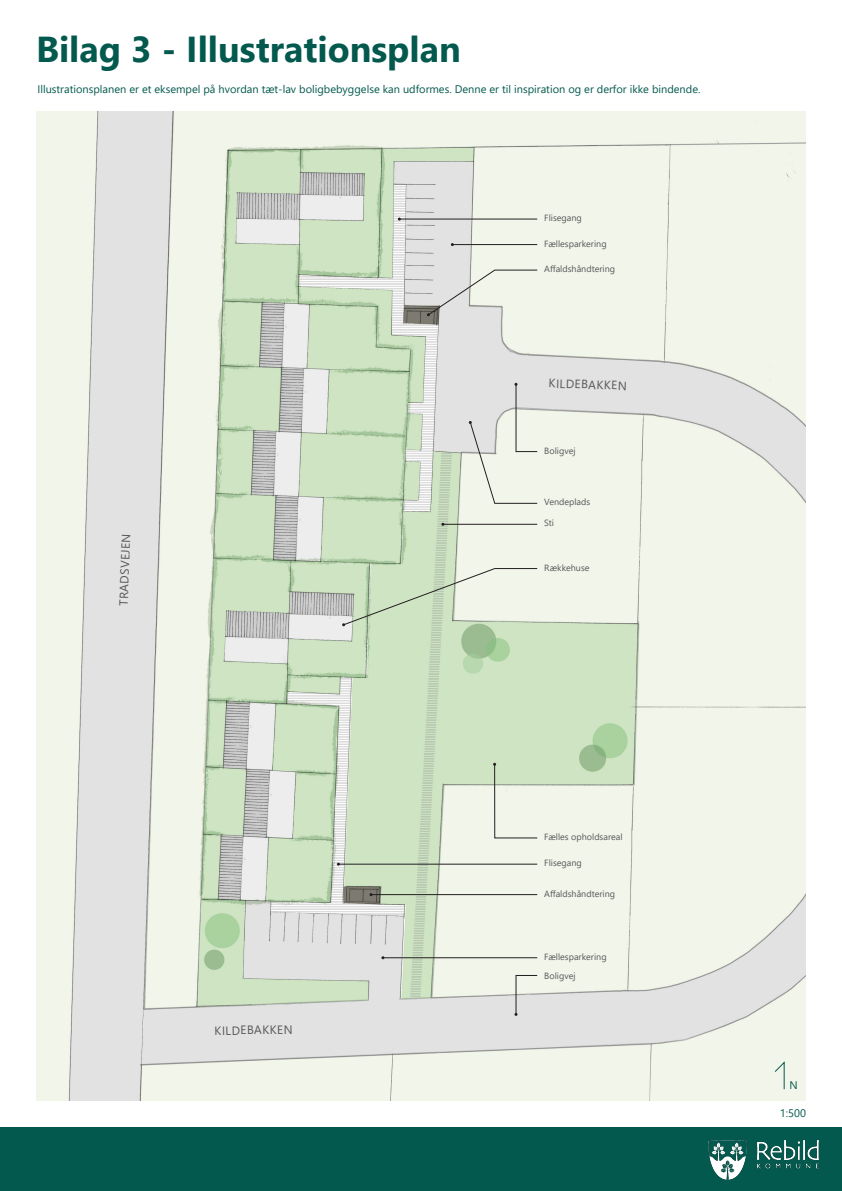
<style>
.page{position:relative;width:842px;height:1191px;background:#fff}
.page>*{position:absolute;margin:0;border:0;box-sizing:border-box;transform-origin:0 0}
.t1{font:700 36px "Segoe UI";color:#03594e}
.t2{font:12px "Segoe UI";color:#57585a}
.t3{font:11px "Segoe UI";color:#03594e}
.t4{font:9px "Segoe UI";color:#57585a}
</style>
<div class="page">
<div style="left:0;top:1127px;width:842px;height:64px;background:#03594e"></div>
<img style="left:708px;top:1140px;width:110px;height:39px">
<img style="left:36px;top:111px;width:770px;height:990px">
<svg style="left:774px;top:1060px;width:11px;height:30px"></svg>
<hr style="left:452px;top:244px;width:85px;height:1px;background:#231f20">
<hr style="left:383px;top:957px;width:154px;height:1px;background:#231f20">
<hr style="left:443px;top:524px;width:94px;height:1px;background:#231f20">
<hr style="left:371px;top:894px;width:166px;height:1px;background:#231f20">
<hr style="left:338px;top:864px;width:199px;height:1px;background:#231f20">
<hr style="left:399px;top:219px;width:138px;height:1px;background:#231f20">
<svg style="left:427px;top:270px;width:110px;height:46px;background:#e1e3dd"></svg>
<svg style="left:342px;top:568px;width:195px;height:58px;background:#d5e2cb"></svg>
<svg style="left:469px;top:383px;width:68px;height:120px;background:#e5e7e0"></svg>
<svg style="left:514px;top:975px;width:23px;height:41px"></svg>
<svg style="left:493px;top:763px;width:44px;height:75px;background:#e0e8d7"></svg>
<h1 class="t1" style="left:36px;top:15px;width:426px">Bilag 3 - Illustrationsplan</h1>
<p class="t3" style="left:37px;top:79px;width:664px">Illustrationsplanen er et eksempel på hvordan tæt-lav boligbebyggelse kan udformes. Denne er til inspiration og er derfor ikke bindende.</p>
<p class="t4" style="left:544px;top:209px;width:39px">Flisegang</p>
<p class="t4" style="left:544px;top:235px;width:64px">Fællesparkering</p>
<p class="t4" style="left:544px;top:260px;width:72px">Affaldshåndtering</p>
<h2 class="t2" style="left:549px;top:372px;width:80px;rotate:2deg">KILDEBAKKEN</h2>
<p class="t4" style="left:544px;top:442px;width:33px">Boligvej</p>
<p class="t4" style="left:544px;top:494px;width:47px">Vendeplads</p>
<h2 class="t2" style="left:112px;top:605px;width:74px;rotate:-88deg">TRADSVEJEN</h2>
<p class="t4" style="left:544px;top:515px;width:11px">Sti</p>
<p class="t4" style="left:544px;top:559px;width:47px">Rækkehuse</p>
<h2 class="t2" style="left:214px;top:1019px;width:80px;rotate:-1deg">KILDEBAKKEN</h2>
<p class="t4" style="left:544px;top:828px;width:80px">Fælles opholdsareal</p>
<p class="t4" style="left:544px;top:854px;width:39px">Flisegang</p>
<p class="t4" style="left:544px;top:885px;width:72px">Affaldshåndtering</p>
<p class="t4" style="left:544px;top:948px;width:64px">Fællesparkering</p>
<p class="t4" style="left:544px;top:967px;width:33px">Boligvej</p>
<p class="t3" style="left:790px;top:1075px;width:10px">N</p>
<p class="t3" style="left:780px;top:1102px;width:28px">1:500</p>
</div>
